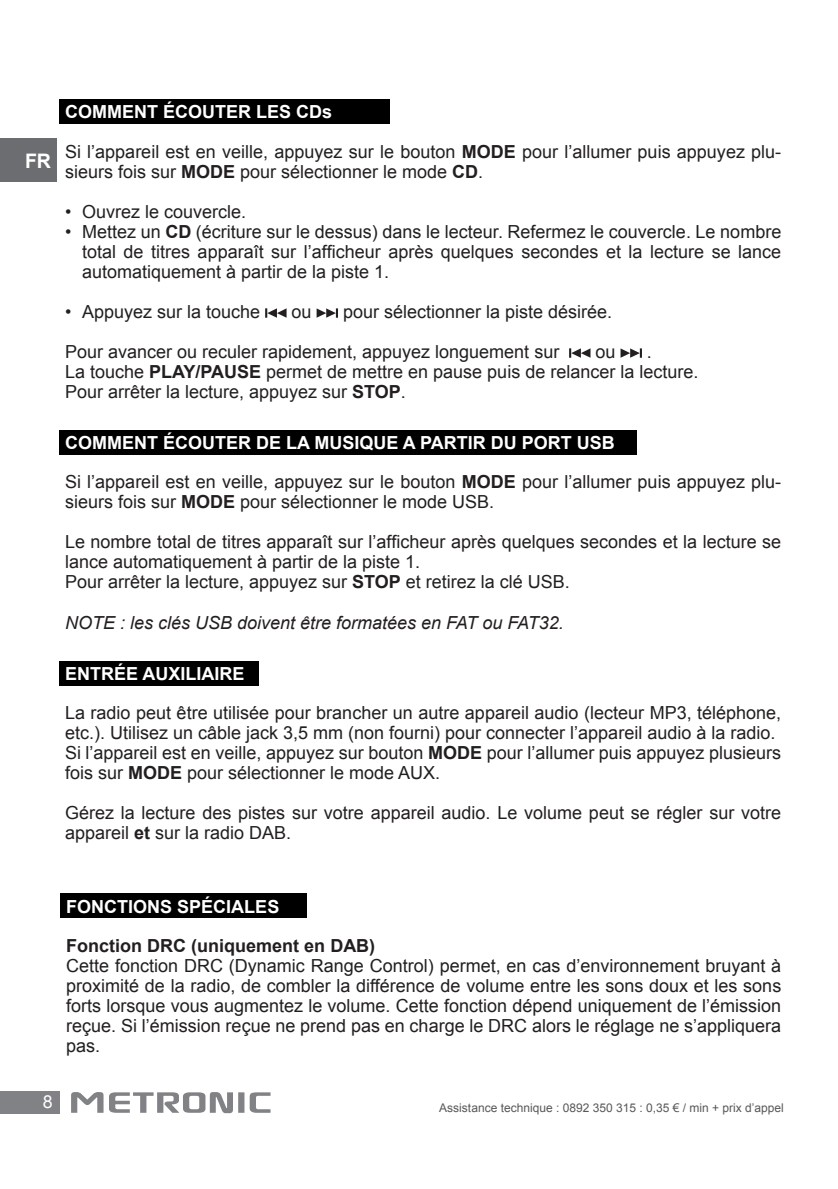
<style>
.page{position:relative;width:838px;height:1189px;background:#fff}
.page>*{position:absolute;margin:0;border:0;box-sizing:border-box;transform-origin:0 0}
.t1{font:700 20px "Arial";color:#fff}
.t2{font:18px/20px "Arial";color:#231f20}
.t3{font:700 18px "Arial";color:#fff}
.t4{font:italic 18px "Arial";color:#231f20}
.t5{font:700 18px "Arial";color:#231f20}
.t6{font:17.8px "Arial";color:#fff}
.t7{font:12px "Arial";color:#57585a}
.s1{font-weight:700}
</style>
<div class="page">
<div style="left:0;top:138px;width:57px;height:44px;background:#6c6d70"></div>
<svg style="left:71px;top:1092px;width:199px;height:21px"></svg>
<div style="left:0;top:1091px;width:60px;height:22px;background:#808285"></div>
<div style="left:59px;top:661px;width:200px;height:24px;background:#000"></div>
<div style="left:60px;top:430px;width:577px;height:24px;background:#000"></div>
<div style="left:59px;top:100px;width:331px;height:24px;background:#000"></div>
<svg style="left:265px;top:308px;width:22px;height:10px"></svg>
<svg style="left:317px;top:308px;width:21px;height:10px"></svg>
<svg style="left:569px;top:348px;width:21px;height:10px"></svg>
<svg style="left:620px;top:348px;width:22px;height:10px"></svg>
<div style="left:60px;top:893px;width:247px;height:24px;background:#000"></div>
<p class="t1" style="left:25px;top:147px;width:27px">FR</p>
<p class="t3" style="left:65px;top:100px;width:269px">COMMENT ÉCOUTER LES CDs</p>
<p class="t2" style="left:65px;top:142px;width:718px">Si l’appareil est en veille, appuyez sur le bouton <span class="s1">MODE</span> pour l’allumer puis appuyez plu&shy;sieurs fois sur <span class="s1">MODE</span> pour sélectionner le mode <span class="s1">CD</span>.</p>
<p class="t2" style="left:65px;top:202px;width:183px">• Ouvrez le couvercle.</p>
<p class="t2" style="left:82px;top:222px;width:701px;text-align:justify;text-indent:-17px">• Mettez un <span class="s1">CD</span> (écriture sur le dessus) dans le lecteur. Refermez le couvercle. Le nombre total de titres apparaît sur l’afficheur après quelques secondes et la lecture se lance automatiquement à partir de la piste 1.</p>
<p class="t2" style="left:65px;top:302px;width:197px">• Appuyez sur la touche</p>
<p class="t2" style="left:292px;top:302px;width:22px">ou</p>
<p class="t2" style="left:343px;top:302px;width:271px">pour sélectionner la piste désirée.</p>
<p class="t2" style="left:65px;top:342px;width:496px">Pour avancer ou reculer rapidement, appuyez longuement sur</p>
<p class="t2" style="left:595px;top:342px;width:22px">ou</p>
<p class="t2" style="left:647px;top:342px;width:7px">.</p>
<p class="t2" style="left:65px;top:362px;width:635px">La touche <span class="s1">PLAY/PAUSE</span> permet de mettre en pause puis de relancer la lecture.</p>
<p class="t2" style="left:65px;top:382px;width:342px">Pour arrêter la lecture, appuyez sur <span class="s1">STOP</span>.</p>
<p class="t3" style="left:65px;top:431px;width:551px">COMMENT ÉCOUTER DE LA MUSIQUE A PARTIR DU PORT USB</p>
<p class="t2" style="left:65px;top:472px;width:718px">Si l’appareil est en veille, appuyez sur le bouton <span class="s1">MODE</span> pour l’allumer puis appuyez plu&shy;sieurs fois sur <span class="s1">MODE</span> pour sélectionner le mode USB.</p>
<p class="t2" style="left:65px;top:532px;width:718px">Le nombre total de titres apparaît sur l’afficheur après quelques secondes et la lecture se lance automatiquement à partir de la piste 1.</p>
<p class="t2" style="left:65px;top:572px;width:506px">Pour arrêter la lecture, appuyez sur <span class="s1">STOP</span> et retirez la clé USB.</p>
<p class="t4" style="left:65px;top:610px;width:500px">NOTE : les clés USB doivent être formatées en FAT ou FAT32.</p>
<p class="t3" style="left:65px;top:661px;width:181px">ENTRÉE AUXILIAIRE</p>
<p class="t2" style="left:65px;top:703px;width:718px">La radio peut être utilisée pour brancher un autre appareil audio (lecteur MP3, téléphone, etc.). Utilisez un câble jack 3,5 mm (non fourni) pour connecter l’appareil audio à la radio.</p>
<p class="t2" style="left:65px;top:743px;width:718px">Si l’appareil est en veille, appuyez sur bouton <span class="s1">MODE</span> pour l’allumer puis appuyez plusieurs fois sur <span class="s1">MODE</span> pour sélectionner le mode AUX.</p>
<p class="t2" style="left:65px;top:803px;width:718px">Gérez la lecture des pistes sur votre appareil audio. Le volume peut se régler sur votre appareil <span class="s1">et</span> sur la radio DAB.</p>
<p class="t3" style="left:66px;top:894px;width:215px">FONCTIONS SPÉCIALES</p>
<p class="t5" style="left:66px;top:934px;width:310px">Fonction DRC (uniquement en DAB)</p>
<p class="t2" style="left:66px;top:956px;width:716px;text-align:justify">Cette fonction DRC (Dynamic Range Control) permet, en cas d’environnement bruyant à proximité de la radio, de combler la différence de volume entre les sons doux et les sons forts lorsque vous augmentez le volume. Cette fonction dépend uniquement de l’émission reçue. Si l’émission reçue ne prend pas en charge le DRC alors le réglage ne s’appliquera pas.</p>
<p class="t6" style="left:43px;top:1090px;width:11px">8</p>
<p class="t7" style="left:439px;top:1099px;width:346px">Assistance technique : 0892 350 315 : 0,35 € / min + prix d’appel</p>
</div>
